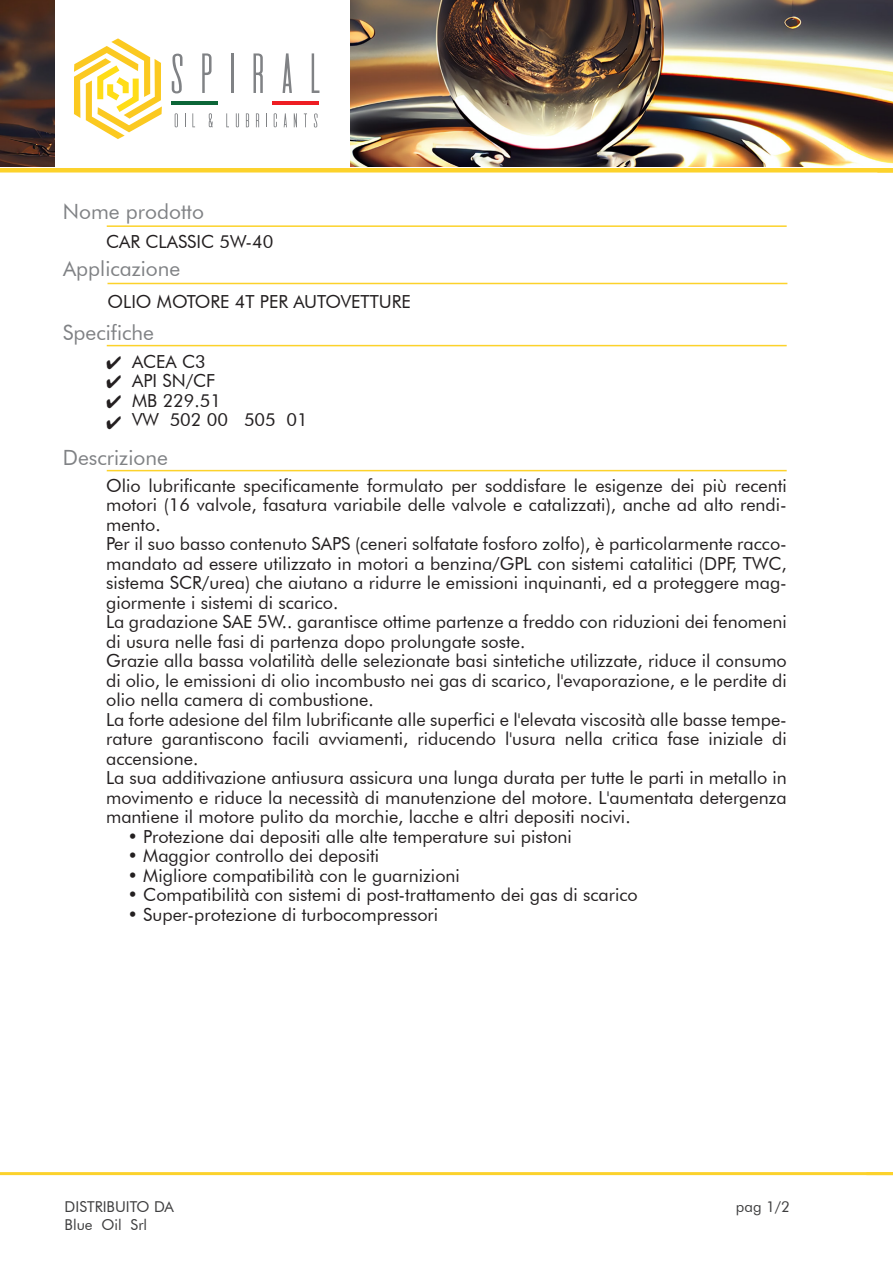
<style>
.page{position:relative;width:893px;height:1263px;background:#fff}
.page>*{position:absolute;margin:0;border:0;box-sizing:border-box;transform-origin:0 0}
.t1{font:21px "Futura BT";color:#808285}
.t2{font:18px/19.5px "Futura BT";color:#231f20}
.t3{font:18px/19.5px "MS P Gothic";color:#231f20;text-align:justify}
.t4{font:15px/18px "Futura BT";color:#3e3e3f}
</style>
<div class="page">
<img style="left:0;top:0;width:893px;height:167px">
<div style="left:55px;top:0;width:294px;height:181px;background:#fff"></div>
<hr style="left:171px;top:102px;width:47px;height:3px;background:#0c6638">
<hr style="left:272px;top:102px;width:47px;height:3px;background:#ee1d23">
<svg style="left:175px;top:113px;width:3px;height:14px"></svg>
<svg style="left:185px;top:113px;width:1px;height:14px"></svg>
<svg style="left:192px;top:113px;width:3px;height:14px"></svg>
<svg style="left:209px;top:113px;width:4px;height:14px"></svg>
<svg style="left:226px;top:113px;width:3px;height:14px"></svg>
<svg style="left:236px;top:113px;width:3px;height:14px"></svg>
<svg style="left:246px;top:113px;width:3px;height:14px"></svg>
<svg style="left:256px;top:113px;width:3px;height:14px"></svg>
<svg style="left:266px;top:113px;width:1px;height:14px"></svg>
<svg style="left:274px;top:113px;width:3px;height:14px"></svg>
<svg style="left:284px;top:113px;width:3px;height:14px"></svg>
<svg style="left:294px;top:113px;width:3px;height:14px"></svg>
<svg style="left:304px;top:113px;width:3px;height:14px"></svg>
<svg style="left:314px;top:113px;width:4px;height:14px"></svg>
<svg style="left:172px;top:54px;width:10px;height:39px"></svg>
<svg style="left:202px;top:53px;width:10px;height:40px"></svg>
<hr style="left:231px;top:53px;width:3px;height:40px;background:#808285">
<svg style="left:253px;top:53px;width:10px;height:40px"></svg>
<svg style="left:283px;top:53px;width:9px;height:40px"></svg>
<svg style="left:312px;top:53px;width:7px;height:40px"></svg>
<svg style="left:74px;top:38px;width:88px;height:101px"></svg>
<div style="left:0;top:168px;width:893px;height:5px;background:#fcd22b"></div>
<hr style="left:0;top:1172px;width:893px;height:3px;background:#fcd22b">
<hr style="left:107px;top:225px;width:680px;height:2px;background:#fcd22b">
<hr style="left:107px;top:345px;width:680px;height:1px;background:#fcd22b">
<hr style="left:107px;top:470px;width:680px;height:1px;background:#fcd22b">
<hr style="left:108px;top:283px;width:679px;height:1px;background:#fcd22b">
<p class="t1" style="left:63px;top:199px;width:143px">Nome prodotto</p>
<p class="t2" style="left:106px;top:232px;width:169px">CAR CLASSIC 5W-40</p>
<p class="t1" style="left:63px;top:255px;width:119px">Applicazione</p>
<p class="t2" style="left:107px;top:291px;width:305px">OLIO MOTORE 4T PER AUTOVETTURE</p>
<p class="t1" style="left:63px;top:319px;width:93px">Specifiche</p>
<p class="t2" style="left:132px;top:352px;width:177px">ACEA C3<br>API SN/CF<br>MB 229.51<br>VW 502 00 505 01</p>
<p class="t3" style="left:105px;top:353px;width:19px">✔ ✔ ✔</p>
<p class="t3" style="left:105px;top:413px;width:19px">✔</p>
<p class="t1" style="left:63px;top:444px;width:107px">Descrizione</p>
<p class="t2" style="left:106px;top:476px;width:682px">Olio lubrificante specificamente formulato per soddisfare le esigenze dei più recenti motori (16 valvole, fasatura variabile delle valvole e catalizzati), anche ad alto rendi&shy;mento.<br>Per il suo basso contenuto SAPS (ceneri solfatate fosforo zolfo), è particolarmente racco&shy;mandato ad essere utilizzato in motori a benzina/GPL con sistemi catalitici (DPF, TWC, sistema SCR/urea) che aiutano a ridurre le emissioni inquinanti, ed a proteggere mag&shy;giormente i sistemi di scarico.<br>La gradazione SAE 5W.. garantisce ottime partenze a freddo con riduzioni dei fenomeni di usura nelle fasi di partenza dopo prolungate soste.<br>Grazie alla bassa volatilità delle selezionate basi sintetiche utilizzate, riduce il consumo di olio, le emissioni di olio incombusto nei gas di scarico, l'evaporazione, e le perdite di olio nella camera di combustione.<br>La forte adesione del film lubrificante alle superfici e l'elevata viscosità alle basse tempe&shy;rature garantiscono facili avviamenti, riducendo l'usura nella critica fase iniziale di accensione.<br>La sua additivazione antiusura assicura una lunga durata per tutte le parti in metallo in movimento e riduce la necessità di manutenzione del motore. L'aumentata detergenza mantiene il motore pulito da morchie, lacche e altri depositi nocivi.</p>
<p class="t2" style="left:127px;top:827px;width:446px">• Protezione dai depositi alle alte temperature sui pistoni</p>
<p class="t2" style="left:127px;top:846px;width:253px">• Maggior controllo dei depositi</p>
<p class="t2" style="left:127px;top:866px;width:334px">• Migliore compatibilità con le guarnizioni</p>
<p class="t2" style="left:127px;top:885px;width:512px">• Compatibilità con sistemi di post-trattamento dei gas di scarico</p>
<p class="t2" style="left:127px;top:905px;width:312px">• Super-protezione di turbocompressori</p>
<p class="t4" style="left:65px;top:1197px;width:111px">DISTRIBUITO DA<br>Blue Oil Srl</p>
<p class="t4" style="left:736px;top:1197px;width:56px">pag 1/2</p>
</div>
